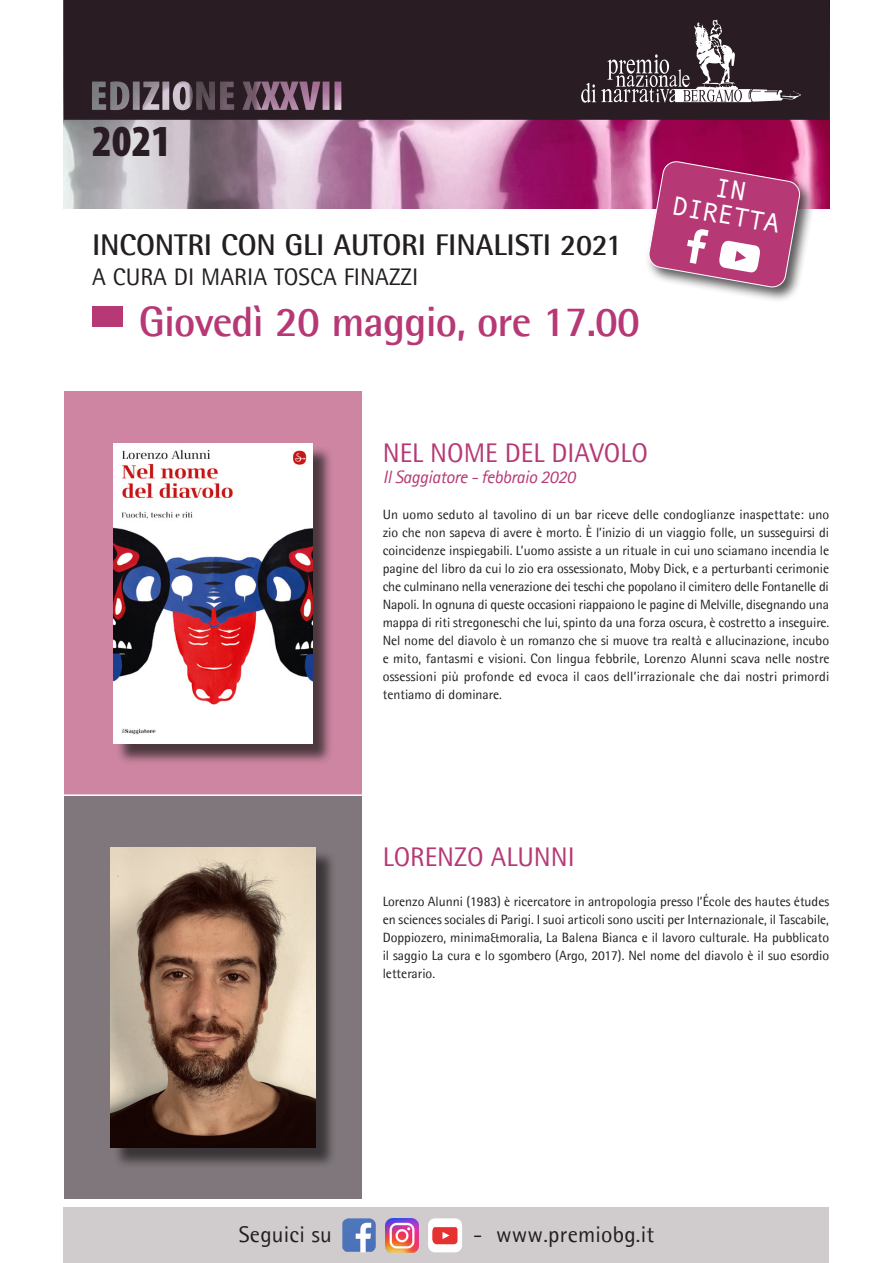
<style>
.page{position:relative;width:893px;height:1263px;background:#fff}
.page>*{position:absolute;margin:0;border:0;box-sizing:border-box;transform-origin:0 0}
.t1{font:900 condensed 44.55px "Myriad Pro";color:#291c23}
.Normale{font:700 42.6px "Agfa Rotis Semisans";letter-spacing:-.02em;color:#b63976}
.Normale-2{font:700 30px "Agfa Rotis Semisans";letter-spacing:-.005em;color:#231f20}
.t2{font:27px "Agfa Rotis Semisans";color:#b63976}
.Normale-3{font:26.7px "Andale Mono";color:#fff}
.Normale-4{font:24px "Agfa Rotis Semisans";color:#231f20}
.Normale-5{font:22.65px "Agfa Rotis Semisans";letter-spacing:.01em;color:#231f20}
.Normale-6{font:italic 18px "Agfa Rotis Sans Serif";letter-spacing:-.02em;color:#b63976}
.t3{font:13.5px/18px "Agfa Rotis Semisans";color:#231f20;text-align:justify}
</style>
<div class="page">
<img style="left:64px;top:120px;width:765px;height:88px">
<svg style="left:64px;top:0;width:765px;height:120px;background:#2f2129"></svg>
<div style="left:64px;top:391px;width:297px;height:404px;background:#cd85a1"></div>
<div style="left:64px;top:795px;width:297px;height:404px;background:#7f777b"></div>
<svg style="left:581px;top:20px;width:221px;height:86px;background:#4e4349"></svg>
<div style="left:735px;top:90px;width:6px;height:11px;background:#fff;border-radius:50%"></div>
<hr style="left:56px;top:794px;width:319px;height:2px;background:#fff">
<div style="left:64px;top:1208px;width:765px;height:55px;background:#d0cccd"></div>
<img style="left:385px;top:1219px;width:34px;height:33px">
<div style="left:428px;top:1218px;width:34px;height:34px;background:#fff;border-radius:7px"></div>
<svg style="left:432px;top:1227px;width:25px;height:17px"></svg>
<svg style="left:342px;top:1218px;width:34px;height:34px"></svg>
<div style="left:645px;top:158px;width:170px;height:145px;background:#231f20;opacity:.75"></div>
<div style="left:93px;top:306px;width:30px;height:21px;background:#b63976"></div>
<div style="left:116px;top:446px;width:217px;height:319px;background:#231f20;opacity:.75"></div>
<img style="left:113px;top:443px;width:199px;height:300px">
<div style="left:113px;top:850px;width:223px;height:319px;background:#231f20;opacity:.75"></div>
<img style="left:110px;top:847px;width:205px;height:300px">
<svg style="left:647px;top:161px;width:155px;height:128px;background:#bc5b8a"></svg>
<p class="t1" style="left:92px;top:112px;width:81px">2021</p>
<p class="Normale-2" style="left:92px;top:226px;width:532px">INCONTRI CON GLI AUTORI FINALISTI 2021</p>
<p class="Normale-4" style="left:92px;top:262px;width:328px">A CURA DI MARIA TOSCA FINAZZI</p>
<p class="Normale" style="left:139px;top:295px;width:503px">Giovedì 20 maggio, ore 17.00</p>
<p class="Normale-3" style="left:675px;top:188px;width:111px;rotate:10deg">DIRETTA</p>
<p class="t2" style="left:383px;top:437px;width:267px">NEL NOME DEL DIAVOLO</p>
<p class="Normale-6" style="left:383px;top:467px;width:194px">Il Saggiatore - febbraio 2020</p>
<p class="t3" style="left:383px;top:506px;width:448px">Un uomo seduto al tavolino di un bar riceve delle condoglianze inaspettate: uno zio che non sapeva di avere è morto. È l’inizio di un viaggio folle, un susseguirsi di coincidenze inspiegabili. L’uomo assiste a un rituale in cui uno sciamano incendia le pagine del libro da cui lo zio era ossessionato, Moby Dick, e a perturbanti cerimonie che culminano nella venerazione dei teschi che popolano il cimitero delle Fontanelle di Napoli. In ognuna di queste occasioni riappaiono le pagine di Melville, disegnando una mappa di riti stregoneschi che lui, spinto da una forza oscura, è costretto a inseguire.</p>
<p class="t3" style="left:383px;top:632px;width:448px">Nel nome del diavolo è un romanzo che si muove tra realtà e allucinazione, incubo e mito, fantasmi e visioni. Con lingua febbrile, Lorenzo Alunni scava nelle nostre ossessioni più profonde ed evoca il caos dell’irrazionale che dai nostri primordi tentiamo di dominare.</p>
<p class="t2" style="left:383px;top:841px;width:194px">LORENZO ALUNNI</p>
<p class="t3" style="left:383px;top:892px;width:448px">Lorenzo Alunni (1983) è ricercatore in antropologia presso l’École des hautes études en sciences sociales di Parigi. I suoi articoli sono usciti per Internazionale, il Tascabile, Doppiozero, minima&amp;moralia, La Balena Bianca e il lavoro culturale. Ha pubblicato il saggio La cura e lo sgombero (Argo, 2017). Nel nome del diavolo è il suo esordio letterario.</p>
<p class="Normale-5" style="left:239px;top:1221px;width:95px">Seguici su</p>
<p class="Normale-5" style="left:473px;top:1221px;width:183px">- www.premiobg.it</p>
</div>
